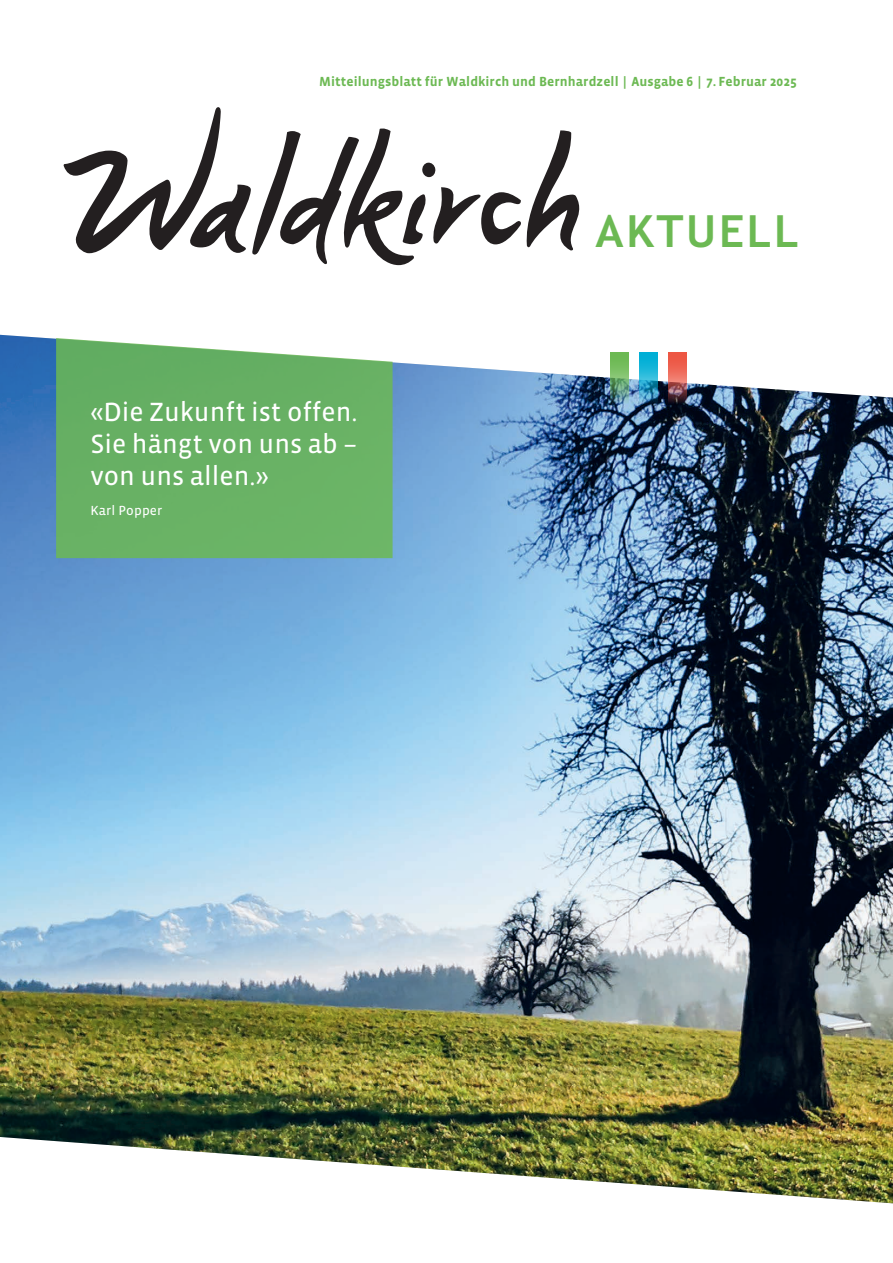
<style>
.page{position:relative;width:893px;height:1263px;background:#fff}
.page>*{position:absolute;margin:0;border:0;box-sizing:border-box;transform-origin:0 0}
.t1{font:700 44.4px "Trebuchet MS";letter-spacing:.06em;color:#6cb953}
.t2{font:27px/32.4px "Vista Sans Reg";color:#fff;text-align:justify}
.t3{font:700 13.5px "Vista Sans";letter-spacing:.005em;color:#6cb953}
.t4{font:13.5px "Vista Sans Reg";letter-spacing:.01em;color:#fff}
</style>
<div class="page">
<img style="left:0;top:335px;width:893px;height:868px">
<div style="left:56px;top:338px;width:337px;height:220px;background:#68b164"></div>
<svg style="left:63px;top:107px;width:517px;height:158px"></svg>
<svg style="left:610px;top:352px;width:19px;height:51px"></svg>
<svg style="left:639px;top:352px;width:19px;height:51px"></svg>
<svg style="left:668px;top:352px;width:19px;height:51px"></svg>
<p class="t3" style="left:319px;top:74px;width:479px">Mitteilungsblatt für Waldkirch und Bernhardzell | Ausgabe 6 | 7. Februar 2025</p>
<h2 class="t2" style="left:90px;top:396px;width:269px">«Die Zukunft ist offen.<br>Sie hängt von uns ab – von uns allen.»</h2>
<p class="t4" style="left:90px;top:504px;width:73px">Karl Popper</p>
<h1 class="t1" style="left:596px;top:203px;width:205px">AKTUELL</h1>
</div>
